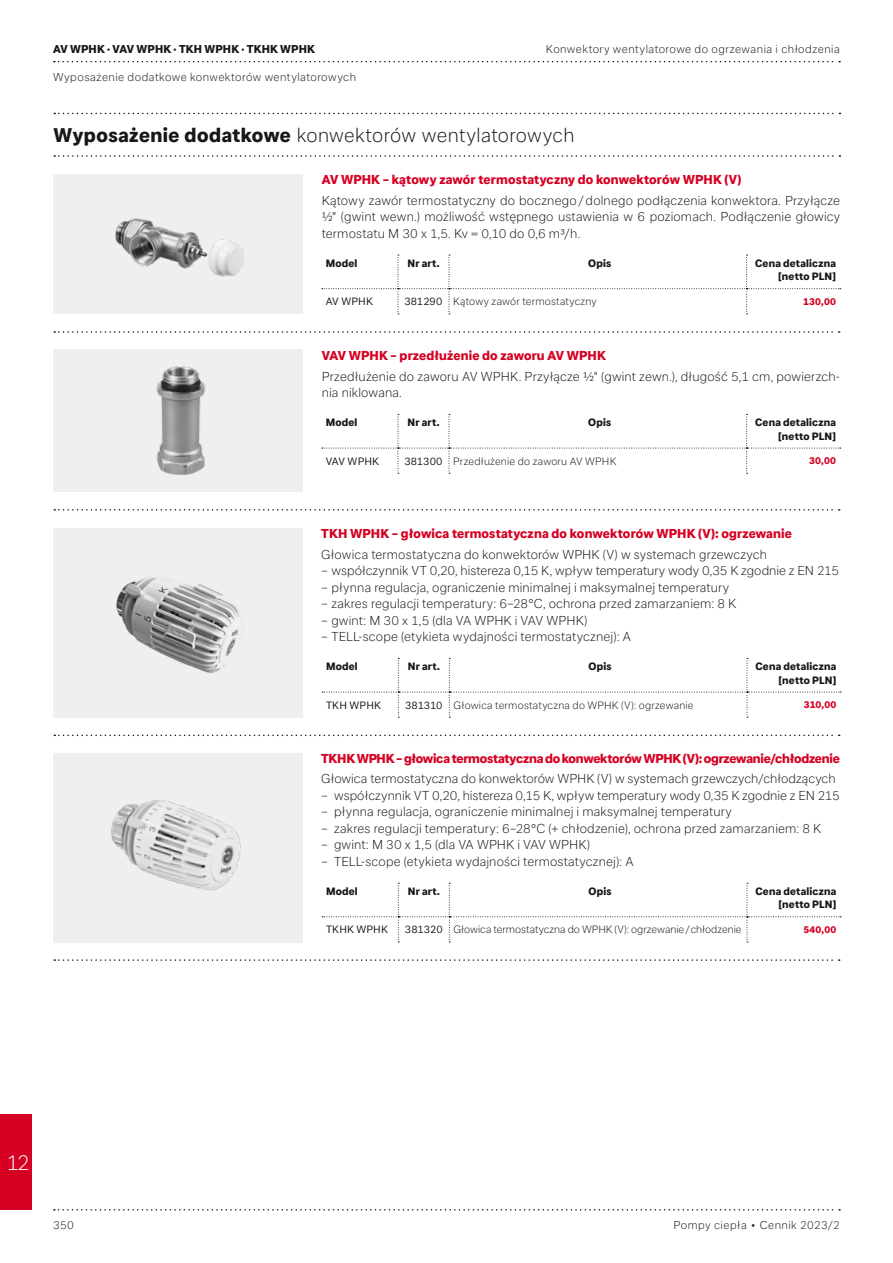
<style>
.page{position:relative;width:893px;height:1263px;background:#fff}
.page>*{position:absolute;margin:0;border:0;box-sizing:border-box;transform-origin:0 0}
.t1{font:300 21px "Glen Dimplex Sans";color:#fff}
.t2{font:300 19.5px "Glen Dimplex Sans";letter-spacing:.015em;color:#171715}
.t3{font:300 12.75px/16.5px "Glen Dimplex Sans";letter-spacing:.01em;color:#171715;text-align:justify}
.t4{font:800 12.75px "Glen Dimplex Sans";letter-spacing:.005em;color:#d60022}
.t5{font:800 12.75px "Glen Dimplex Sans";letter-spacing:-.02em;color:#d60022}
.t6{font:300 11.25px "Glen Dimplex Sans";letter-spacing:.04em;color:#171715}
.t7{font:800 11.25px "Glen Dimplex Sans";letter-spacing:.01em;color:#171715}
.t8{font:300 10.5px "Glen Dimplex Sans";letter-spacing:.015em;color:#171715}
.t9{font:800 10.5px/13.5px "Glen Dimplex Sans";letter-spacing:.02em;color:#171715;text-align:right}
.t10{font:10.5px "Glen Dimplex Sans";letter-spacing:.015em;color:#171715}
.t11{font:800 9.75px "Glen Dimplex Sans";letter-spacing:.02em;color:#d60022}
.s1{font-weight:800}
.s2{font-weight:400}
</style>
<div class="page">
<svg style="left:54px;top:1209px;width:786px;height:1px"></svg>
<svg style="left:54px;top:61px;width:786px;height:1px"></svg>
<div style="left:0;top:1114px;width:32px;height:96px;background:#d60022"></div>
<svg style="left:54px;top:113px;width:786px;height:1px"></svg>
<svg style="left:54px;top:155px;width:786px;height:2px"></svg>
<svg style="left:54px;top:509px;width:786px;height:2px"></svg>
<svg style="left:54px;top:734px;width:786px;height:2px"></svg>
<svg style="left:54px;top:959px;width:786px;height:2px"></svg>
<svg style="left:54px;top:331px;width:786px;height:2px"></svg>
<div style="left:54px;top:174px;width:249px;height:140px;background:#efefef"></div>
<svg style="left:322px;top:255px;width:519px;height:59px"></svg>
<img style="left:115px;top:218px;width:129px;height:59px">
<div style="left:54px;top:350px;width:249px;height:142px;background:#efefef"></div>
<svg style="left:322px;top:414px;width:519px;height:60px"></svg>
<img style="left:156px;top:366px;width:50px;height:109px">
<div style="left:54px;top:528px;width:249px;height:189px;background:#efefef"></div>
<svg style="left:322px;top:658px;width:519px;height:60px"></svg>
<img style="left:116px;top:577px;width:126px;height:97px">
<div style="left:54px;top:753px;width:249px;height:189px;background:#efefef"></div>
<svg style="left:322px;top:883px;width:519px;height:59px"></svg>
<img style="left:111px;top:800px;width:130px;height:90px">
<p class="t7" style="left:53px;top:42px;width:263px">AV WPHK · VAV WPHK · TKH WPHK · TKHK WPHK</p>
<p class="t6" style="left:53px;top:70px;width:304px">Wyposażenie dodatkowe konwektorów wentylatorowych</p>
<p class="t6" style="left:546px;top:42px;width:295px">Konwektory wentylatorowe do ogrzewania i chłodzenia</p>
<h2 class="t2" style="left:54px;top:124px;width:522px"><span class="s1">Wyposażenie dodatkowe</span> konwektorów wentylatorowych</h2>
<p class="t4" style="left:322px;top:172px;width:421px">AV WPHK – kątowy zawór termostatyczny do konwektorów WPHK (V)</p>
<p class="t3" style="left:322px;top:192px;width:520px">Kątowy zawór termostatyczny do bocznego/dolnego podłączenia konwektora. Przyłącze ½" (gwint wewn.) możliwość wstępnego ustawienia w 6 poziomach. Podłączenie głowicy termostatu M 30 x 1,5. Kv = 0,10 do 0,6 m³/h.</p>
<p class="t9" style="left:326px;top:256px;width:33px">Model</p>
<p class="t9" style="left:407px;top:256px;width:33px">Nr art.</p>
<p class="t9" style="left:588px;top:256px;width:25px">Opis</p>
<p class="t9" style="left:755px;top:256px;width:82px">Cena detaliczna [netto PLN]</p>
<p class="t10" style="left:326px;top:295px;width:49px">AV WPHK</p>
<p class="t8" style="left:404px;top:295px;width:194px"><span class="s2">381290</span> Kątowy zawór termostatyczny</p>
<p class="t11" style="left:803px;top:296px;width:34px">130,00</p>
<p class="t4" style="left:322px;top:347px;width:285px">VAV WPHK – przedłużenie do zaworu AV WPHK</p>
<p class="t3" style="left:322px;top:368px;width:520px">Przedłużenie do zaworu AV WPHK. Przyłącze ½" (gwint zewn.), długość 5,1 cm, powierzch&shy;nia niklowana.</p>
<p class="t9" style="left:326px;top:416px;width:33px">Model</p>
<p class="t9" style="left:407px;top:416px;width:33px">Nr art.</p>
<p class="t9" style="left:588px;top:416px;width:25px">Opis</p>
<p class="t9" style="left:755px;top:416px;width:82px">Cena detaliczna [netto PLN]</p>
<p class="t10" style="left:326px;top:455px;width:55px">VAV WPHK</p>
<p class="t8" style="left:404px;top:455px;width:213px"><span class="s2">381300</span> Przedłużenie do zaworu AV WPHK</p>
<p class="t11" style="left:809px;top:455px;width:28px">30,00</p>
<p class="t4" style="left:321px;top:525px;width:472px">TKH WPHK – głowica termostatyczna do konwektorów WPHK (V): ogrzewanie</p>
<p class="t3" style="left:321px;top:546px;width:447px">Głowica termostatyczna do konwektorów WPHK (V) w systemach grzewczych</p>
<p class="t3" style="left:321px;top:562px;width:519px">– współczynnik VT 0,20, histereza 0,15 K, wpływ temperatury wody 0,35 K zgodnie z EN 215</p>
<p class="t3" style="left:321px;top:579px;width:409px">– płynna regulacja, ograniczenie minimalnej i maksymalnej temperatury</p>
<p class="t3" style="left:321px;top:595px;width:416px">– zakres regulacji temperatury: 6–28°C, ochrona przed zamarzaniem: 8 K</p>
<p class="t3" style="left:321px;top:612px;width:268px">– gwint: M 30 x 1,5 (dla VA WPHK i VAV WPHK)</p>
<p class="t3" style="left:321px;top:628px;width:311px">– TELL-scope (etykieta wydajności termostatycznej): A</p>
<p class="t9" style="left:326px;top:660px;width:33px">Model</p>
<p class="t9" style="left:408px;top:660px;width:33px">Nr art.</p>
<p class="t9" style="left:589px;top:660px;width:25px">Opis</p>
<p class="t9" style="left:755px;top:660px;width:82px">Cena detaliczna [netto PLN]</p>
<p class="t10" style="left:326px;top:699px;width:56px">TKH WPHK</p>
<p class="t8" style="left:405px;top:699px;width:290px"><span class="s2">381310</span> Głowica termostatyczna do WPHK (V): ogrzewanie</p>
<p class="t11" style="left:804px;top:699px;width:34px">310,00</p>
<p class="t5" style="left:321px;top:750px;width:520px">TKHK WPHK – głowica termostatyczna do konwektorów WPHK (V): ogrzewanie/chłodzenie</p>
<p class="t3" style="left:321px;top:770px;width:516px">Głowica termostatyczna do konwektorów WPHK (V) w systemach grzewczych/chłodzących</p>
<p class="t3" style="left:321px;top:787px;width:520px">– współczynnik VT 0,20, histereza 0,15 K, wpływ temperatury wody 0,35 K zgodnie z EN 215</p>
<p class="t3" style="left:321px;top:803px;width:412px">– płynna regulacja, ograniczenie minimalnej i maksymalnej temperatury</p>
<p class="t3" style="left:321px;top:820px;width:501px">– zakres regulacji temperatury: 6–28°C (+ chłodzenie), ochrona przed zamarzaniem: 8 K</p>
<p class="t3" style="left:321px;top:836px;width:270px">– gwint: M 30 x 1,5 (dla VA WPHK i VAV WPHK)</p>
<p class="t3" style="left:321px;top:853px;width:314px">– TELL-scope (etykieta wydajności termostatycznej): A</p>
<p class="t9" style="left:326px;top:884px;width:33px">Model</p>
<p class="t9" style="left:408px;top:884px;width:33px">Nr art.</p>
<p class="t9" style="left:589px;top:884px;width:25px">Opis</p>
<p class="t9" style="left:755px;top:884px;width:82px">Cena detaliczna [netto PLN]</p>
<p class="t10" style="left:326px;top:923px;width:63px">TKHK WPHK</p>
<p class="t8" style="left:405px;top:924px;width:338px"><span class="s2">381320</span> Głowica termostatyczna do WPHK (V): ogrzewanie/chłodzenie</p>
<p class="t11" style="left:803px;top:924px;width:34px">540,00</p>
<h1 class="t1" style="left:7px;top:1150px;width:25px">12</h1>
<p class="t6" style="left:53px;top:1219px;width:22px">350</p>
<p class="t6" style="left:674px;top:1219px;width:168px">Pompy ciepła ∙ Cennik 2023/2</p>
</div>
